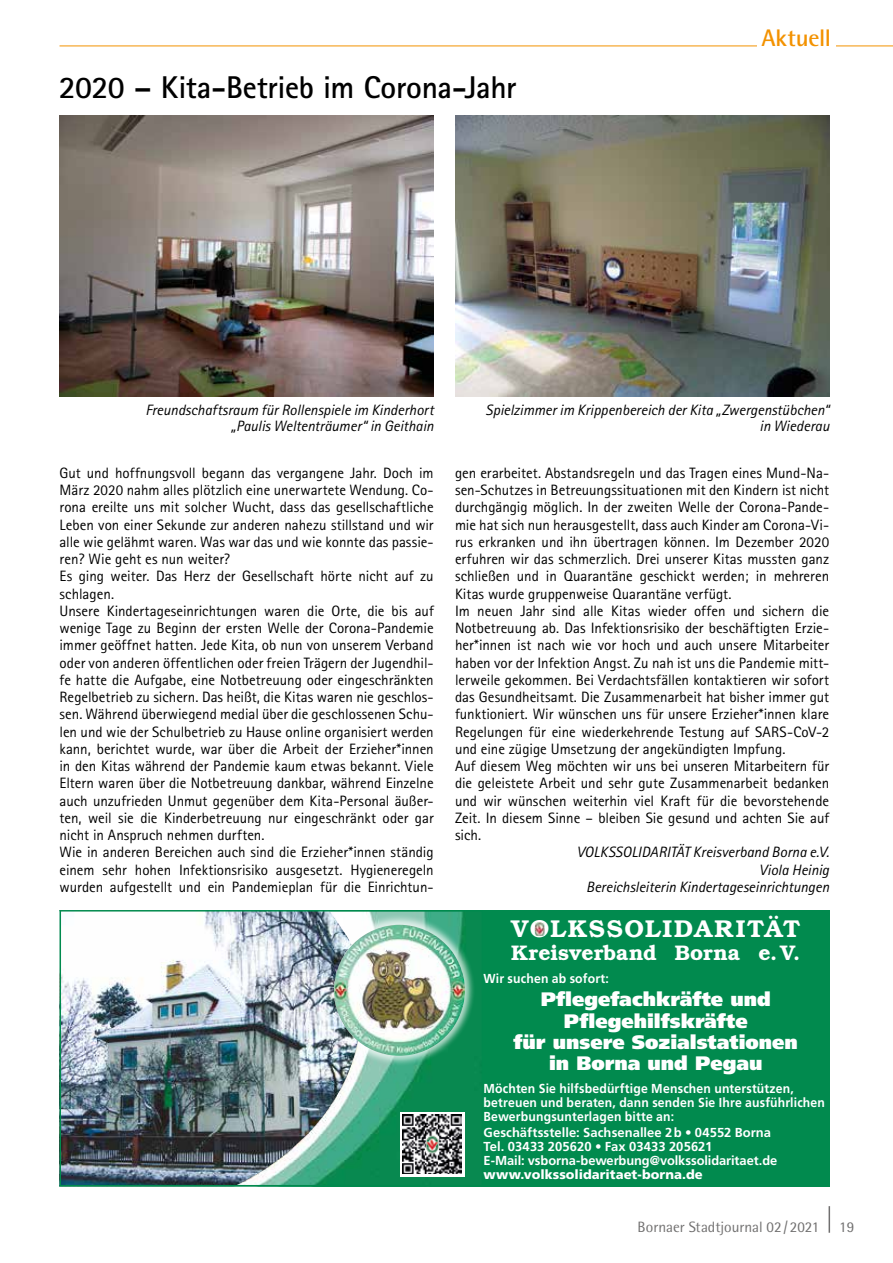
<style>
.page{position:relative;width:893px;height:1263px;background:#fff}
.page>*{position:absolute;margin:0;border:0;box-sizing:border-box;transform-origin:0 0}
.t1{font:700 31.5px "Rotis Sans Serif";letter-spacing:-.015em;color:#000}
.t2{font:600 24.3px "Bookman";letter-spacing:.065em;color:#fff}
.t3{font:700 24px "Rotis Semi Sans";letter-spacing:-.01em;color:#f39200}
.t4{font:600 21.15px "Bookman";color:#fff}
.t5{font:900 19.5px/21.1px "Frutiger";color:#fff;text-align:center}
.t6{font:15px/17.2px "Rotis Sans Serif";letter-spacing:-.005em;color:#000}
.t7{font:italic 15px/17.2px "Rotis Sans Serif";letter-spacing:-.005em;color:#000;text-align:right}
.t8{font:15px "Rotis Semi Sans";color:#706f6f}
.t9{font:700 13.05px/13.8px "Frutiger";letter-spacing:.01em;color:#fff;scale:.94 1}
.t10{font:700 13.05px/13.8px "Frutiger";letter-spacing:.01em;color:#fff}
.t11{font:900 13.05px "Frutiger";letter-spacing:.005em;color:#fff}
</style>
<div class="page">
<svg style="left:829px;top:1206px;width:1px;height:27px"></svg>
<hr style="left:60px;top:46px;width:833px;height:1px;background:#f39200">
<div style="left:757px;top:28px;width:78px;height:30px;background:#fff"></div>
<div style="left:453px;top:910px;width:376px;height:276px;background:#018a4e"></div>
<svg style="left:358px;top:913px;width:118px;height:270px"></svg>
<div style="left:323px;top:914px;width:153px;height:152px;background:#fff;opacity:.75"></div>
<img style="left:334px;top:925px;width:131px;height:131px;border-radius:65px">
<div style="left:400px;top:1112px;width:64px;height:64px;background:#fff"></div>
<img style="left:402px;top:1114px;width:60px;height:60px">
<img style="left:535px;top:922px;width:10px;height:14px">
<img style="left:63px;top:913px;width:295px;height:270px">
<div style="left:60px;top:910px;width:769px;height:276px;border:2px solid #018a4e"></div>
<img style="left:455px;top:116px;width:374px;height:280px">
<img style="left:60px;top:116px;width:374px;height:280px">
<h1 class="t1" style="left:59px;top:68px;width:459px">2020 – Kita-Betrieb im Corona-Jahr</h1>
<h3 class="t3" style="left:761px;top:23px;width:71px">Aktuell</h3>
<p class="t7" style="left:145px;top:402px;width:290px;line-height:16.5px">Freundschaftsraum für Rollenspiele im Kinderhort „Paulis Weltenträumer“ in Geithain</p>
<p class="t7" style="left:486px;top:402px;width:345px;line-height:16.5px">Spielzimmer im Krippenbereich der Kita „Zwergenstübchen“ in Wiederau</p>
<p class="t6" style="left:60px;top:464px;width:376px">Gut und hoffnungsvoll begann das vergangene Jahr. Doch im März 2020 nahm alles plötzlich eine unerwartete Wendung. Co&shy;rona ereilte uns mit solcher Wucht, dass das gesellschaftliche Leben von einer Sekunde zur anderen nahezu stillstand und wir alle wie gelähmt waren. Was war das und wie konnte das passie&shy;ren? Wie geht es nun weiter?<br>Es ging weiter. Das Herz der Gesellschaft hörte nicht auf zu schlagen.<br>Unsere Kindertageseinrichtungen waren die Orte, die bis auf wenige Tage zu Beginn der ersten Welle der Corona-Pandemie immer geöffnet hatten. Jede Kita, ob nun von unserem Verband oder von anderen öffentlichen oder freien Trägern der Jugendhil&shy;fe hatte die Aufgabe, eine Notbetreuung oder eingeschränkten Regelbetrieb zu sichern. Das heißt, die Kitas waren nie geschlos&shy;sen. Während überwiegend medial über die geschlossenen Schu&shy;len und wie der Schulbetrieb zu Hause online organisiert werden kann, berichtet wurde, war über die Arbeit der Erzieher*innen in den Kitas während der Pandemie kaum etwas bekannt. Viele Eltern waren über die Notbetreuung dankbar, während Einzelne auch unzufrieden Unmut gegenüber dem Kita-Personal äußer&shy;ten, weil sie die Kinderbetreuung nur eingeschränkt oder gar nicht in Anspruch nehmen durften.<br>Wie in anderen Bereichen auch sind die Erzieher*innen ständig einem sehr hohen Infektionsrisiko ausgesetzt. Hygieneregeln wurden aufgestellt und ein Pandemieplan für die Einrichtun-</p>
<p class="t6" style="left:455px;top:464px;width:376px">gen erarbeitet. Abstandsregeln und das Tragen eines Mund-Na&shy;sen-Schutzes in Betreuungssituationen mit den Kindern ist nicht durchgängig möglich. In der zweiten Welle der Corona-Pande&shy;mie hat sich nun herausgestellt, dass auch Kinder am Corona-Vi&shy;rus erkranken und ihn übertragen können. Im Dezember 2020 erfuhren wir das schmerzlich. Drei unserer Kitas mussten ganz schließen und in Quarantäne geschickt werden; in mehreren Kitas wurde gruppenweise Quarantäne verfügt.<br>Im neuen Jahr sind alle Kitas wieder offen und sichern die Notbetreuung ab. Das Infektionsrisiko der beschäftigten Erzie&shy;her*innen ist nach wie vor hoch und auch unsere Mitarbeiter haben vor der Infektion Angst. Zu nah ist uns die Pandemie mitt&shy;lerweile gekommen. Bei Verdachtsfällen kontaktieren wir sofort das Gesundheitsamt. Die Zusammenarbeit hat bisher immer gut funktioniert. Wir wünschen uns für unsere Erzieher*innen klare Regelungen für eine wiederkehrende Testung auf SARS-CoV-2 und eine zügige Umsetzung der angekündigten Impfung.<br>Auf diesem Weg möchten wir uns bei unseren Mitarbeitern für die geleistete Arbeit und sehr gute Zusammenarbeit bedanken und wir wünschen weiterhin viel Kraft für die bevorstehende Zeit. In diesem Sinne – bleiben Sie gesund und achten Sie auf sich.</p>
<p class="t7" style="left:577px;top:844px;width:254px">VOLKSSOLIDARITÄT Kreisverband Borna e.V.<br>Viola Heinig<br>Bereichsleiterin Kindertageseinrichtungen</p>
<h2 class="t2" style="left:511px;top:914px;width:291px">Volkssolidarität</h2>
<h3 class="t4" style="left:511px;top:940px;width:291px">kreisverband Borna e. V.</h3>
<p class="t9" style="left:483px;top:971px;width:135px">Wir suchen ab sofort:</p>
<h3 class="t5" style="left:514px;top:989px;width:286px">Pflegefachkräfte und<br>Pflegehilfskräfte<br>für unsere Sozialstationen in Borna und Pegau</h3>
<p class="t9" style="left:483px;top:1081px;width:365px">Möchten Sie hilfsbedürftige Menschen unterstützen, betreuen und beraten, dann senden Sie Ihre ausführlichen<br>Bewerbungsunterlagen bitte an:</p>
<p class="t10" style="left:483px;top:1126px;width:295px">Geschäftsstelle: Sachsenallee 2b • 04552 Borna<br>Tel. 03433 205620 • Fax 03433 205621<br>E-Mail: vsborna-bewerbung@volkssolidaritaet.de</p>
<p class="t11" style="left:483px;top:1166px;width:221px">www.volkssolidaritaet-borna.de</p>
<p class="t8" style="left:638px;top:1218px;width:183px">Bornaer Stadtjournal 02/2021</p>
<p class="t8" style="left:839px;top:1218px;width:17px">19</p>
</div>
